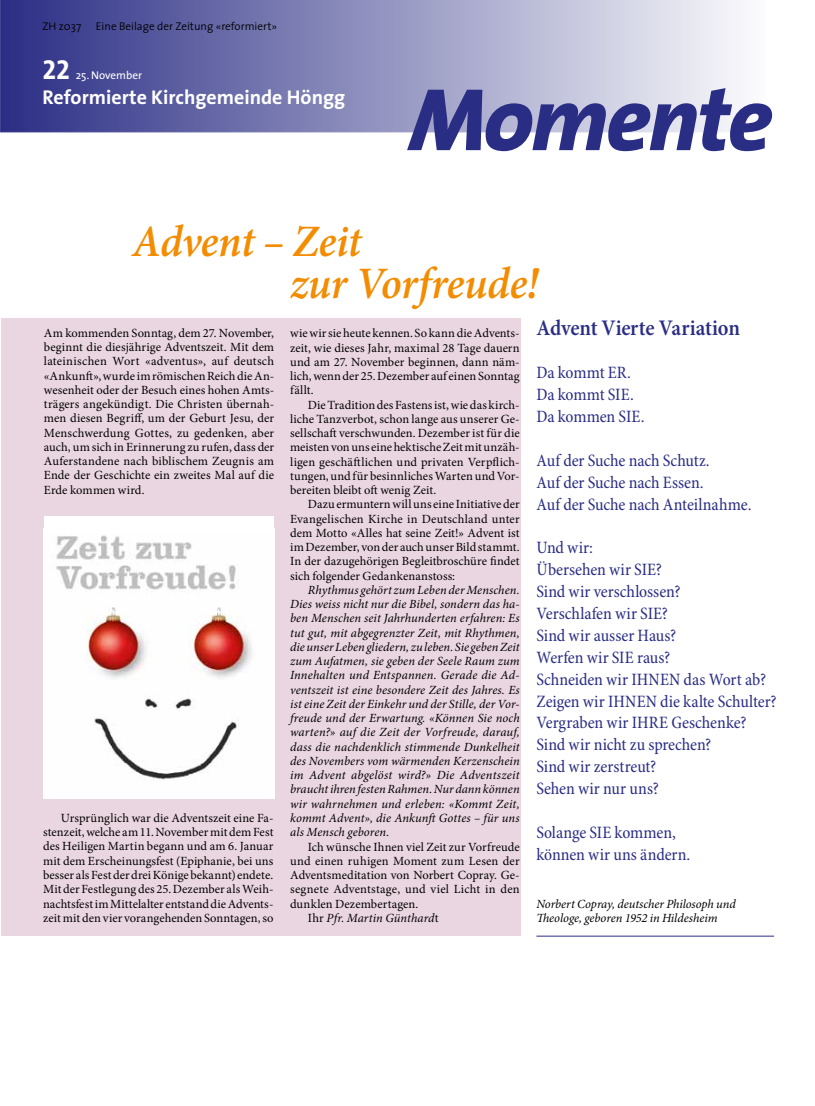
<style>
.page{position:relative;width:815px;height:1106px;background:#fff}
.page>*{position:absolute;margin:0;border:0;box-sizing:border-box;transform-origin:0 0}
.t1{font:italic 800 92px "The Sans";letter-spacing:-.03em;color:#2a2d84}
.t2{font:italic 600 45px/41.9px "Minion Pro";letter-spacing:-.01em;color:#f38c00;scale:.96 1}
.t3{font:27.5px "The Sans Bold Caps";color:#fff}
.t4{font:600 condensed 22.5px "Minion Pro";letter-spacing:-.01em;color:#2a2d84}
.t5{font:700 20px "The Sans";color:#fff}
.t6{font:condensed 17.5px/21.9px "Minion Pro";letter-spacing:-.005em;color:#2a2d84}
.t7{font:12.5px/14.2px "Minion Pro";letter-spacing:.005em;color:#000;text-align:justify}
.t8{font:italic 12.5px/14.2px "Minion Pro";color:#000;text-align:justify}
.t9{font:300 11.25px "The Sans";color:#000}
.t10{font:11.25px "The Sans";color:#fff}
.s1{font-size:89.5px}
.s2{font-style:normal}
</style>
<div class="page">
<div style="left:1px;top:319px;width:519px;height:617px;background:#ead6e0"></div>
<svg style="left:0;top:0;width:738px;height:132px;background:#8f90be"></svg>
<img style="left:44px;top:528px;width:230px;height:271px">
<div style="left:44px;top:516px;width:229px;height:17px;background:#fff"></div>
<hr style="left:536px;top:936px;width:238px;height:1px;background:#2a2d84">
<p class="t9" style="left:42px;top:17px;width:40px">ZH z037</p>
<p class="t9" style="left:96px;top:17px;width:183px">Eine Beilage der Zeitung «reformiert»</p>
<h3 class="t3" style="left:42px;top:47px;width:29px">22</h3>
<p class="t10" style="left:76px;top:66px;width:68px">25. November</p>
<h3 class="t5" style="left:42px;top:81px;width:304px">Reformierte Kirchgemeinde Höngg</h3>
<h1 class="t1" style="left:409px;top:42px;width:365px"><span class="s1">M</span>omente</h1>
<h2 class="t2" style="left:290px;top:220px;width:260px;text-indent:-158px">Advent – Zeit<br>zur Vorfreude!</h2>
<p class="t7" style="left:44px;top:326px;width:232px">Am kommenden Sonntag, dem 27. November, beginnt die diesjährige Adventszeit. Mit dem lateinischen Wort «adventus», auf deutsch «Ankunft», wurde im römischen Reich die An&shy;wesenheit oder der Besuch eines hohen Amts&shy;trägers angekündigt. Die Christen übernah&shy;men diesen Begriff, um der Geburt Jesu, der Menschwerdung Gottes, zu gedenken, aber auch, um sich in Erinnerung zu rufen, dass der Auferstandene nach biblischem Zeugnis am Ende der Geschichte ein zweites Mal auf die Erde kommen wird.</p>
<p class="t7" style="left:290px;top:326px;width:231px">wie wir sie heute kennen. So kann die Advents&shy;zeit, wie dieses Jahr, maximal 28 Tage dauern und am 27. November beginnen, dann näm&shy;lich, wenn der 25. Dezember auf einen Sonntag fällt.</p>
<p class="t7" style="left:290px;top:397px;width:231px;text-indent:18px">Die Tradition des Fastens ist, wie das kirch&shy;liche Tanzverbot, schon lange aus unserer Ge&shy;sellschaft verschwunden. Dezember ist für die meisten von uns eine hektische Zeit mit unzäh&shy;ligen geschäftlichen und privaten Verpflich&shy;tungen, und für besinnliches Warten und Vor&shy;bereiten bleibt oft wenig Zeit.</p>
<p class="t7" style="left:290px;top:497px;width:231px;text-indent:18px">Dazu ermuntern will uns eine Initiative der Evangelischen Kirche in Deutschland unter dem Motto «Alles hat seine Zeit!» Advent ist im Dezember, von der auch unser Bild stammt.<br>In der dazugehörigen Begleitbroschüre findet sich folgender Gedankenanstoss:</p>
<p class="t8" style="left:290px;top:582px;width:231px;text-indent:18px">Rhythmus gehört zum Leben der Menschen.<br>Dies weiss nicht nur die Bibel, sondern das ha&shy;ben Menschen seit Jahrhunderten erfahren: Es tut gut, mit abgegrenzter Zeit, mit Rhythmen, die unser Leben gliedern, zu leben. Sie geben Zeit zum Aufatmen, sie geben der Seele Raum zum Innehalten und Entspannen. Gerade die Ad&shy;ventszeit ist eine besondere Zeit des Jahres. Es ist eine Zeit der Einkehr und der Stille, der Vor&shy;freude und der Erwartung. «Können Sie noch warten?» auf die Zeit der Vorfreude, darauf, dass die nachdenklich stimmende Dunkelheit des Novembers vom wärmenden Kerzenschein im Advent abgelöst wird?» Die Adventszeit braucht ihren festen Rahmen. Nur dann können wir wahrnehmen und erleben: «Kommt Zeit, kommt Advent», die Ankunft Gottes – für uns als Mensch geboren.</p>
<p class="t7" style="left:308px;top:839px;width:213px">Ich wünsche Ihnen viel Zeit zur Vorfreude</p>
<p class="t7" style="left:290px;top:853px;width:231px">und einen ruhigen Moment zum Lesen der</p>
<p class="t7" style="left:290px;top:868px;width:231px">Adventsmeditation von Norbert Copray. Ge-</p>
<p class="t7" style="left:290px;top:882px;width:231px">segnete Adventstage, und viel Licht in den</p>
<p class="t7" style="left:290px;top:896px;width:130px">dunklen Dezembertagen.</p>
<p class="t8" style="left:308px;top:910px;width:132px"><span class="s2">Ihr</span> Pfr. Martin Günthard<span class="s2">t</span></p>
<p class="t7" style="left:43px;top:811px;width:232px;text-indent:18px">Ursprünglich war die Adventszeit eine Fa&shy;stenzeit, welche am 11. November mit dem Fest des Heiligen Martin begann und am 6. Januar mit dem Erscheinungsfest (Epiphanie, bei uns besser als Fest der drei Könige bekannt) endete.<br>Mit der Festlegung des 25. Dezember als Weih&shy;nachtsfest im Mittelalter entstand die Advents&shy;zeit mit den vier vorangehenden Sonntagen, so</p>
<h3 class="t4" style="left:536px;top:314px;width:205px">Advent Vierte Variation</h3>
<h3 class="t6" style="left:536px;top:362px;width:110px">Da kommt ER.<br>Da kommt SIE.<br>Da kommen SIE.</h3>
<h3 class="t6" style="left:536px;top:450px;width:217px">Auf der Suche nach Schutz.<br>Auf der Suche nach Essen.<br>Auf der Suche nach Anteilnahme.</h3>
<p class="t6" style="left:536px;top:537px;width:242px">Und wir:<br>Übersehen wir SIE?<br>Sind wir verschlossen?<br>Verschlafen wir SIE?<br>Sind wir ausser Haus?<br>Werfen wir SIE raus?<br>Schneiden wir IHNEN das Wort ab?<br>Zeigen wir IHNEN die kalte Schulter?<br>Vergraben wir IHRE Geschenke?<br>Sind wir nicht zu sprechen?<br>Sind wir zerstreut?<br>Sehen wir nur uns?</p>
<h3 class="t6" style="left:536px;top:822px;width:155px">Solange SIE kommen, können wir uns ändern.</h3>
<p class="t8" style="left:536px;top:896px;width:201px">Norbert Copray, deutscher Philosoph und<br>Theologe, geboren 1952 in Hildesheim</p>
</div>
